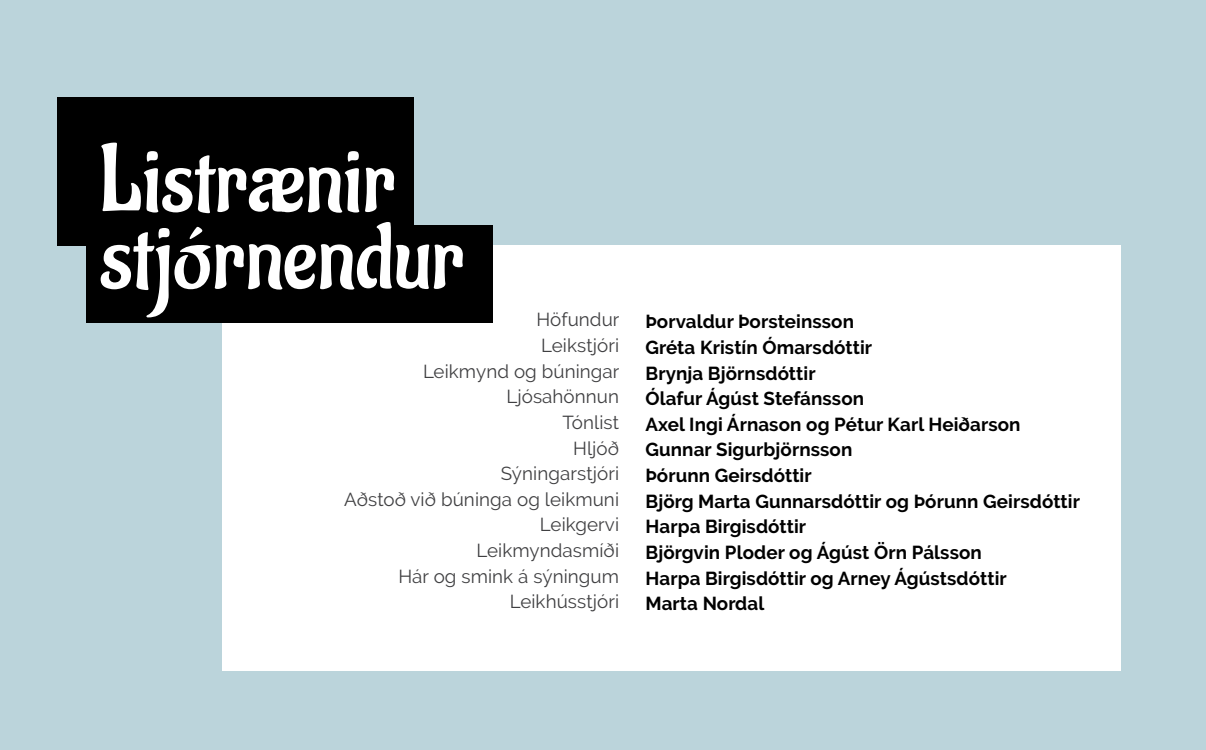
<style>
.page{position:relative;width:1206px;height:750px;background:#bbd4db}
.page>*{position:absolute;margin:0;border:0;box-sizing:border-box;transform-origin:0 0}
.t1{font:93.75px/76.9px "Aladin";color:#fff}
.t2{font:700 18.75px/25.6px "Raleway";letter-spacing:.005em;color:#000}
.t3{font:18.75px/25.6px "Raleway";letter-spacing:.005em;color:#404042;text-align:right}
</style>
<div class="page">
<div style="left:222px;top:246px;width:898px;height:425px;background:#fff"></div>
<div style="left:58px;top:98px;width:356px;height:148px;background:#000"></div>
<div style="left:87px;top:225px;width:405px;height:97px;background:#000"></div>
<h1 class="t1" style="left:100px;top:145px;width:366px">Listrænir stjórnendur</h1>
<p class="t3" style="left:344px;top:307px;width:277px">Höfundur<br>Leikstjóri<br>Leikmynd og búningar<br>Ljósahönnun<br>Tónlist<br>Hljóð<br>Sýningarstjóri<br>Aðstoð við búninga og leikmuni<br>Leikgervi<br>Leikmyndasmíði<br>Hár og smink á sýningum<br>Leikhússtjóri</p>
<p class="t2" style="left:645px;top:309px;width:436px">Þorvaldur Þorsteinsson<br>Gréta Kristín Ómarsdóttir<br>Brynja Björnsdóttir<br>Ólafur Ágúst Stefánsson<br>Axel Ingi Árnason og Pétur Karl Heiðarson<br>Gunnar Sigurbjörnsson<br>Þórunn Geirsdóttir<br>Björg Marta Gunnarsdóttir og Þórunn Geirsdóttir<br>Harpa Birgisdóttir<br>Björgvin Ploder og Ágúst Örn Pálsson<br>Harpa Birgisdóttir og Arney Ágústsdóttir<br>Marta Nordal</p>
</div>
